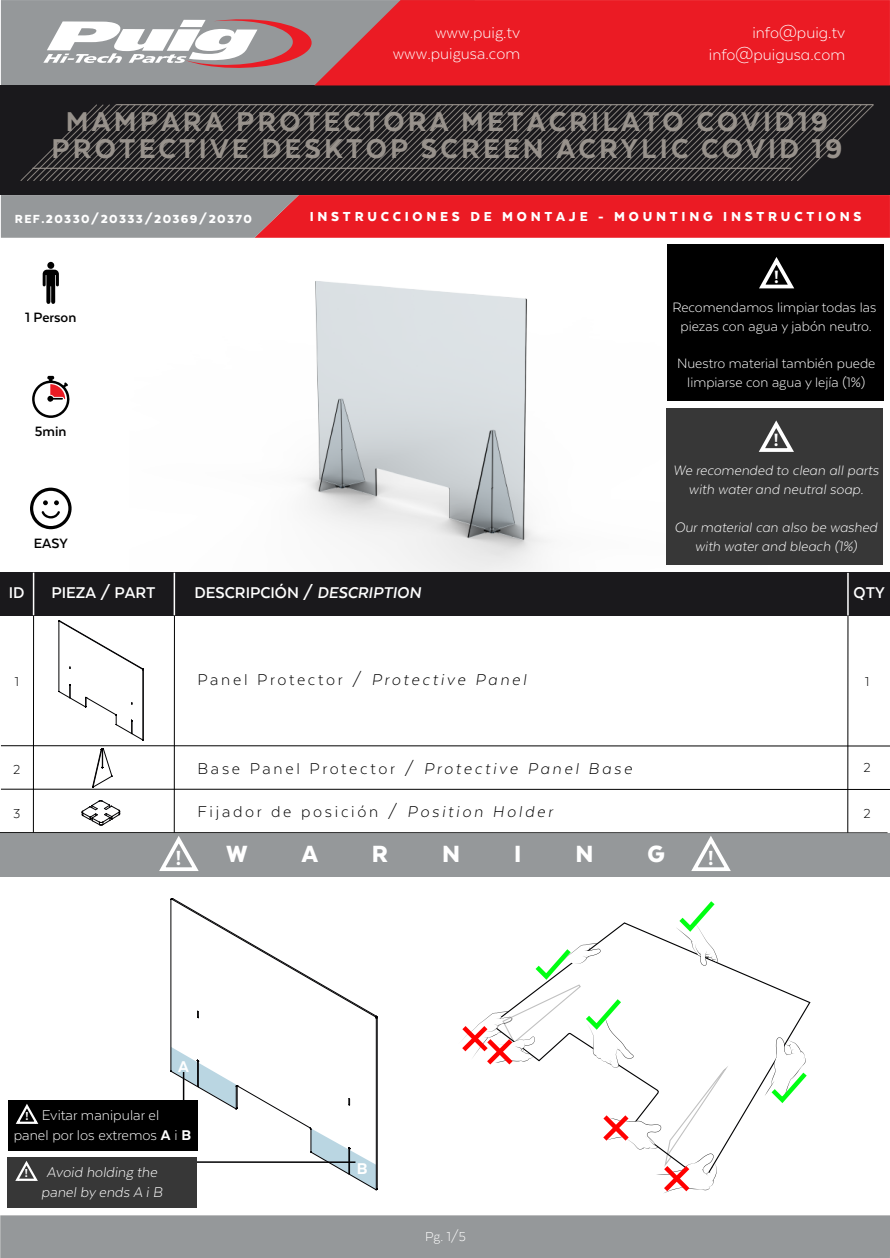
<style>
.page{position:relative;width:890px;height:1258px;background:#fff}
.page>*{position:absolute;margin:0;border:0;box-sizing:border-box;transform-origin:0 0}
.t1{font:800 31.35px/27px "Texta";letter-spacing:.1em;color:#98928c;text-align:center}
.t2{font:900 27px "Texta";color:#fff}
.t3{font:800 23.55px "Texta Alt";color:#fff}
.t4{font:800 20.55px "Texta Alt";color:#fff}
.t5{font:300 18px "Texta";letter-spacing:.15em;color:#000}
.t6{font:800 18px "Texta Alt";color:#fff}
.t7{font:700 17.85px "Texta Alt";color:#fff}
.t8{font:300 17.85px/21.5px "Texta Alt";color:#fff;text-align:right}
.t9{font:300 17.85px/21.5px "Texta";color:#fff;text-align:right}
.t10{font:300 16.2px/19.5px "Texta";color:#fff;text-align:center}
.t11{font:italic 300 16.2px/19.5px "Texta Alt";color:#fff;text-align:center}
.t12{font:300 15.6px/18.8px "Texta";color:#fff;text-align:center}
.t13{font:italic 300 15.6px/18.8px "Texta";color:#fff;text-align:center}
.t14{font:700 15.6px "Texta Alt";color:#000}
.t15{font:900 15px "Texta";letter-spacing:.25em;color:#fff}
.t16{font:300 15px "Texta";color:#fff}
.t17{font:300 15px "Texta";color:#000}
.t18{font:900 13.5px "Texta";letter-spacing:.1em;color:#fff}
.t19{font:800 13.35px "Texta Alt";color:#fff}
.s1{font-style:italic}
.s2{font-family:"Texta Alt";font-weight:800}
</style>
<div class="page">
<img style="left:300px;top:281px;width:467px;height:291px">
<svg style="left:92px;top:748px;width:21px;height:39px"></svg>
<hr style="left:59px;top:621px;width:1px;height:70px;background:#010002">
<hr style="left:143px;top:669px;width:1px;height:70px;background:#010002">
<svg style="left:58px;top:620px;width:86px;height:50px"></svg>
<svg style="left:58px;top:684px;width:86px;height:56px"></svg>
<svg style="left:1px;top:195px;width:889px;height:43px;background:#d04249"></svg>
<div style="left:0;top:1215px;width:890px;height:42px;background:#95989a"></div>
<div style="left:0;top:572px;width:890px;height:43px;background:#1a191c"></div>
<svg style="left:1px;top:0;width:313px;height:85px"></svg>
<div style="left:1px;top:85px;width:889px;height:110px;background:#1a191c"></div>
<hr style="left:116px;top:104px;width:757px;height:1px;background:#98928c">
<svg style="left:21px;top:105px;width:852px;height:76px"></svg>
<hr style="left:1px;top:745px;width:889px;height:1px;background:#000">
<hr style="left:1px;top:788px;width:889px;height:1px;background:#000">
<hr style="left:33px;top:615px;width:1px;height:217px;background:#000">
<hr style="left:174px;top:615px;width:1px;height:217px;background:#000">
<hr style="left:847px;top:615px;width:1px;height:217px;background:#000">
<hr style="left:33px;top:572px;width:1px;height:43px;background:#fff">
<hr style="left:174px;top:572px;width:1px;height:43px;background:#fff">
<hr style="left:847px;top:572px;width:1px;height:43px;background:#fff">
<svg style="left:314px;top:0;width:576px;height:85px;background:#e3252e"></svg>
<div style="left:0;top:832px;width:890px;height:44px;background:#95989a"></div>
<svg style="left:32px;top:376px;width:38px;height:42px"></svg>
<svg style="left:43px;top:262px;width:16px;height:42px"></svg>
<svg style="left:30px;top:487px;width:42px;height:42px"></svg>
<hr style="left:171px;top:899px;width:1px;height:171px;background:#010002">
<hr style="left:376px;top:1018px;width:1px;height:171px;background:#010002">
<hr style="left:377px;top:1017px;width:1px;height:171px;background:#010002">
<svg style="left:170px;top:898px;width:208px;height:120px"></svg>
<svg style="left:170px;top:1046px;width:208px;height:144px"></svg>
<svg style="left:157px;top:831px;width:45px;height:40px"></svg>
<svg style="left:689px;top:832px;width:45px;height:39px"></svg>
<hr style="left:183px;top:1071px;width:1px;height:41px;background:#010002">
<hr style="left:197px;top:1160px;width:158px;height:2px;background:#010002">
<div style="left:667px;top:244px;width:216px;height:157px;background:#000"></div>
<svg style="left:759px;top:257px;width:36px;height:32px"></svg>
<div style="left:667px;top:407px;width:216px;height:157px;background:#373737"></div>
<svg style="left:758px;top:420px;width:36px;height:32px"></svg>
<div style="left:8px;top:1156px;width:189px;height:51px;background:#373737"></div>
<svg style="left:15px;top:1161px;width:23px;height:20px"></svg>
<div style="left:8px;top:1099px;width:189px;height:51px;background:#000"></div>
<svg style="left:15px;top:1104px;width:24px;height:20px"></svg>
<svg style="left:82px;top:800px;width:38px;height:25px"></svg>
<svg style="left:728px;top:967px;width:83px;height:174px"></svg>
<svg style="left:764px;top:1037px;width:47px;height:69px"></svg>
<svg style="left:462px;top:901px;width:266px;height:292px"></svg>
<p class="t9" style="left:393px;top:22px;width:129px">www.puig.tv www.puigusa.com</p>
<p class="t8" style="left:709px;top:22px;width:138px">info@puig.tv info@puigusa.com</p>
<h1 class="t1" style="left:52px;top:108px;width:792px">MAMPARA PROTECTORA METACRILATO COVID19<br>PROTECTIVE DESKTOP SCREEN ACRYLIC COVID 19</h1>
<p class="t18" style="left:15px;top:211px;width:239px">REF.20330/20333/20369/20370</p>
<p class="t15" style="left:310px;top:209px;width:553px">INSTRUCCIONES DE MONTAJE - MOUNTING INSTRUCTIONS</p>
<p class="t14" style="left:25px;top:309px;width:53px">1 Person</p>
<p class="t14" style="left:35px;top:423px;width:33px">5min</p>
<p class="t14" style="left:34px;top:535px;width:36px">EASY</p>
<h3 class="t4" style="left:774px;top:265px;width:6px">!</h3>
<p class="t12" style="left:672px;top:297px;width:205px">Recomendamos limpiar todas las piezas con agua y jabón neutro.</p>
<p class="t12" style="left:677px;top:354px;width:200px">Nuestro material también puede limpiarse con agua y lejía (1%)</p>
<h3 class="t4" style="left:774px;top:429px;width:6px">!</h3>
<p class="t13" style="left:673px;top:461px;width:207px">We recomended to clean all parts with water and neutral soap.</p>
<p class="t13" style="left:674px;top:517px;width:205px">Our material can also be washed with water and bleach (1%)</p>
<p class="t7" style="left:9px;top:583px;width:17px">ID</p>
<p class="t7" style="left:52px;top:583px;width:106px">PIEZA / PART</p>
<p class="t7" style="left:195px;top:583px;width:228px">DESCRIPCIÓN / <span class="s1">DESCRIPTION</span></p>
<p class="t7" style="left:853px;top:583px;width:33px">QTY</p>
<p class="t5" style="left:197px;top:670px;width:330px">Panel Protector / <span class="s1">Protective Panel</span></p>
<p class="t17" style="left:15px;top:674px;width:6px">1</p>
<p class="t17" style="left:865px;top:674px;width:6px">1</p>
<p class="t17" style="left:13px;top:761px;width:9px">2</p>
<p class="t17" style="left:13px;top:805px;width:9px">3</p>
<p class="t5" style="left:197px;top:759px;width:436px">Base Panel Protector / <span class="s1">Protective Panel Base</span></p>
<p class="t5" style="left:197px;top:802px;width:357px">Fijador de posición / <span class="s1">Position Holder</span></p>
<h2 class="t2" style="left:226px;top:840px;width:23px">W</h2>
<h2 class="t2" style="left:302px;top:840px;width:18px">A</h2>
<h2 class="t2" style="left:372px;top:840px;width:18px">R</h2>
<h2 class="t2" style="left:442px;top:840px;width:20px">N</h2>
<h2 class="t2" style="left:514px;top:840px;width:9px">I</h2>
<h2 class="t2" style="left:575px;top:840px;width:20px">N</h2>
<h2 class="t2" style="left:647px;top:840px;width:19px">G</h2>
<h3 class="t3" style="left:176px;top:845px;width:7px">!</h3>
<h3 class="t3" style="left:708px;top:845px;width:7px">!</h3>
<p class="t6" style="left:178px;top:1057px;width:12px">A</p>
<p class="t10" style="left:14px;top:1105px;width:179px">Evitar manipular el<br>panel por los extremos <span class="s2">A</span> i <span class="s2">B</span></p>
<p class="t19" style="left:25px;top:1108px;width:5px">!</p>
<p class="t19" style="left:25px;top:1165px;width:5px">!</p>
<p class="t11" style="left:41px;top:1162px;width:123px">Avoid holding the panel by ends A i B</p>
<p class="t6" style="left:357px;top:1158px;width:12px">B</p>
<p class="t16" style="left:425px;top:1228px;width:42px">Pg. 1/5</p>
<p class="t17" style="left:863px;top:759px;width:9px">2</p>
<p class="t17" style="left:863px;top:805px;width:9px">2</p>
</div>
